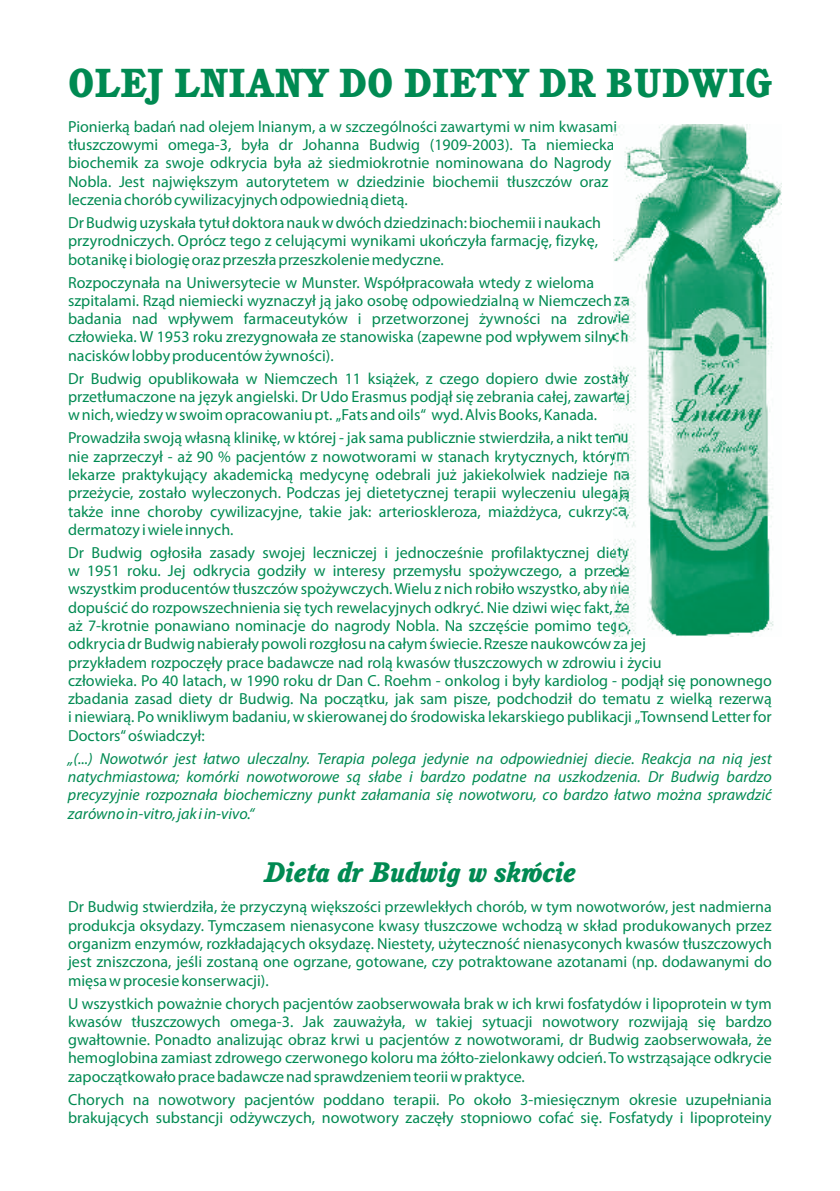
<style>
.page{position:relative;width:840px;height:1191px;background:#fff}
.page>*{position:absolute;margin:0;border:0;box-sizing:border-box;transform-origin:0 0}
.t1{font:40px "Cushing Itc TEE Heav";color:#008a52}
.t2{font:28px "Cushing Itc TEE Heav,Italic";color:#008a52}
.t3{font:16px/18.2px "Myriad Pro";color:#008a52}
.t4{font:italic 16px/18.2px "Myriad Pro";color:#008a52;text-align:justify}
</style>
<div class="page">
<img style="left:613px;top:125px;width:168px;height:511px">
<h1 class="t1" style="left:68px;top:64px;width:705px">OLEJ LNIANY DO DIETY DR BUDWIG</h1>
<p class="t3" style="left:68px;top:119px;width:550px">Pionierką badań nad olejem lnianym, a w szczególności zawartymi w nim kwasami tłuszczowymi omega-3, była dr Johanna Budwig (1909-2003). Ta niemiecka biochemik za swoje odkrycia była aż siedmiokrotnie nominowana do Nagrody Nobla. Jest największym autorytetem w dziedzinie biochemii tłuszczów oraz leczenia chorób cywilizacyjnych odpowiednią dietą.</p>
<p class="t3" style="left:68px;top:215px;width:534px">Dr Budwig uzyskała tytuł doktora nauk w dwóch dziedzinach: biochemii i naukach przyrodniczych. Oprócz tego z celującymi wynikami ukończyła farmację, fizykę, botanikę i biologię oraz przeszła przeszkolenie medyczne.</p>
<p class="t3" style="left:68px;top:274px;width:564px">Rozpoczynała na Uniwersytecie w Munster. Współpracowała wtedy z wieloma szpitalami. Rząd niemiecki wyznaczył ją jako osobę odpowiedzialną w Niemczech za badania nad wpływem farmaceutyków i przetworzonej żywności na zdrowie człowieka. W 1953 roku zrezygnowała ze stanowiska (zapewne pod wpływem silnych nacisków lobby producentów żywności).</p>
<p class="t3" style="left:68px;top:371px;width:564px;text-align:justify">Dr Budwig opublikowała w Niemczech 11 książek, z czego dopiero dwie zostały przetłumaczone na język angielski. Dr Udo Erasmus podjął się zebrania całej, zawartej wnich, wiedzy w swoim opracowaniu pt. „Fats and oils“ wyd. Alvis Books, Kanada.</p>
<p class="t3" style="left:68px;top:430px;width:564px;text-align:justify">Prowadziła swoją własną klinikę, w której - jak sama publicznie stwierdziła, a nikt temu nie zaprzeczył - aż 90 % pacjentów z nowotworami w stanach krytycznych, którym lekarze praktykujący akademicką medycynę odebrali już jakiekolwiek nadzieje na przeżycie, zostało wyleczonych. Podczas jej dietetycznej terapii wyleczeniu ulegają także inne choroby cywilizacyjne, takie jak: arterioskleroza, miażdżyca, cukrzyca, dermatozy i wiele innych.</p>
<p class="t3" style="left:68px;top:545px;width:705px">Dr Budwig ogłosiła zasady swojej leczniczej i jednocześnie profilaktycznej diety<br>w 1951 roku. Jej odkrycia godziły w interesy przemysłu spożywczego, a przede<br>wszystkim producentów tłuszczów spożywczych. Wielu z nich robiło wszystko, aby nie<br>dopuścić do rozpowszechnienia się tych rewelacyjnych odkryć. Nie dziwi więc fakt, że<br>aż 7-krotnie ponawiano nominacje do nagrody Nobla. Na szczęście pomimo tego,<br>odkrycia dr Budwig nabierały powoli rozgłosu na całym świecie. Rzesze naukowców za jej<br>przykładem rozpoczęły prace badawcze nad rolą kwasów tłuszczowych w zdrowiu i życiu<br>człowieka. Po 40 latach, w 1990 roku dr Dan C. Roehm - onkolog i były kardiolog - podjął się ponownego zbadania zasad diety dr Budwig. Na początku, jak sam pisze, podchodził do tematu z wielką rezerwą i niewiarą. Po wnikliwym badaniu, w skierowanej do środowiska lekarskiego publikacji „Townsend Letter for Doctors“oświadczył:</p>
<p class="t4" style="left:68px;top:750px;width:705px">„(...) Nowotwór jest łatwo uleczalny. Terapia polega jedynie na odpowiedniej diecie. Reakcja na nią jest natychmiastowa; komórki nowotworowe są słabe i bardzo podatne na uszkodzenia. Dr Budwig bardzo precyzyjnie rozpoznała biochemiczny punkt załamania się nowotworu, co bardzo łatwo można sprawdzić zarówno in-vitro, jak i in-vivo.“</p>
<h2 class="t2" style="left:264px;top:858px;width:313px">Dieta dr Budwig w skrócie</h2>
<p class="t3" style="left:68px;top:899px;width:705px;text-align:justify">Dr Budwig stwierdziła, że przyczyną większości przewlekłych chorób, w tym nowotworów, jest nadmierna produkcja oksydazy. Tymczasem nienasycone kwasy tłuszczowe wchodzą w skład produkowanych przez organizm enzymów, rozkładających oksydazę. Niestety, użyteczność nienasyconych kwasów tłuszczowych jest zniszczona, jeśli zostaną one ogrzane, gotowane, czy potraktowane azotanami (np. dodawanymi do mięsa w procesie konserwacji).</p>
<p class="t3" style="left:68px;top:995px;width:705px;text-align:justify">U wszystkich poważnie chorych pacjentów zaobserwowała brak w ich krwi fosfatydów i lipoprotein w tym kwasów tłuszczowych omega-3. Jak zauważyła, w takiej sytuacji nowotwory rozwijają się bardzo gwałtownie. Ponadto analizując obraz krwi u pacjentów z nowotworami, dr Budwig zaobserwowała, że hemoglobina zamiast zdrowego czerwonego koloru ma żółto-zielonkawy odcień. To wstrząsające odkrycie zapoczątkowało prace badawcze nad sprawdzeniem teorii w praktyce.</p>
<p class="t3" style="left:68px;top:1091px;width:704px">Chorych na nowotwory pacjentów poddano terapii. Po około 3-miesięcznym okresie uzupełniania brakujących substancji odżywczych, nowotwory zaczęły stopniowo cofać się. Fosfatydy i lipoproteiny</p>
</div>
